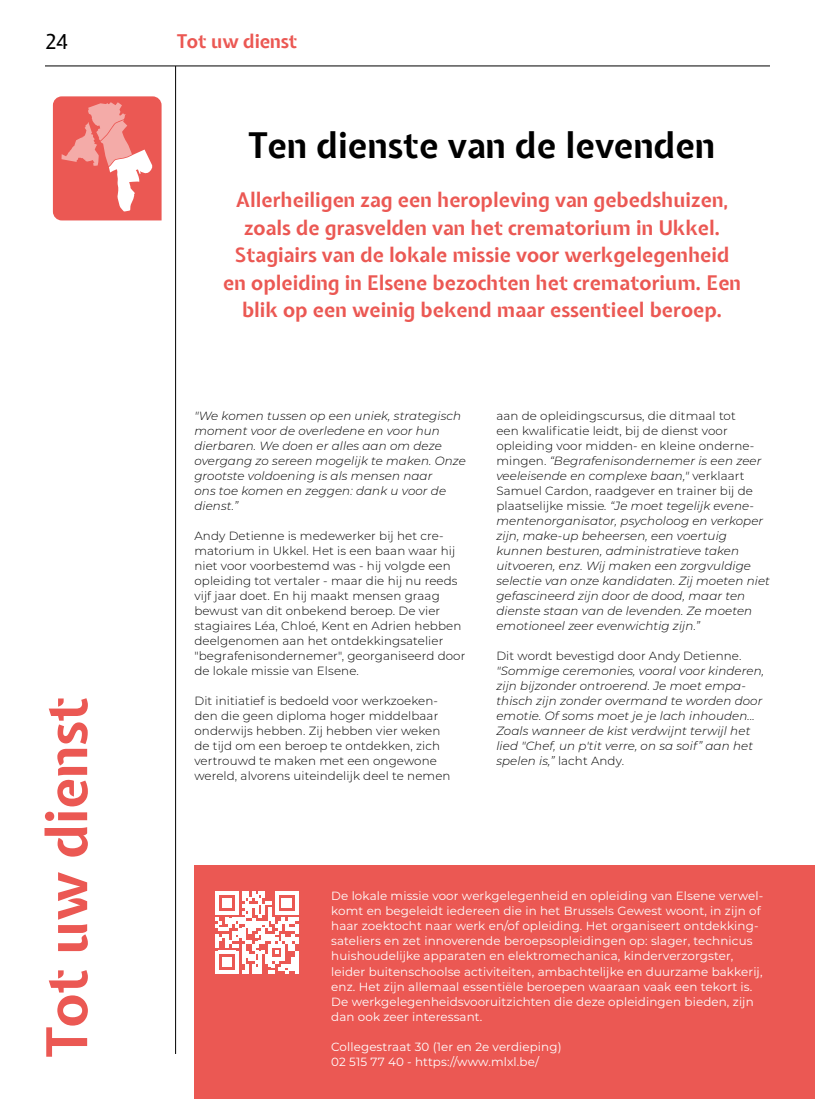
<style>
.page{position:relative;width:815px;height:1099px;background:#fff}
.page>*{position:absolute;margin:0;border:0;box-sizing:border-box;transform-origin:0 0}
.t1{font:700 56.25px "Expletus Sans";letter-spacing:-.01em;color:#eb5853}
.t2{font:700 35px "Expletus Sans";color:#000}
.t3{font:21.25px "Expletus Sans";color:#000}
.t4{font:700 20px/27.5px "Expletus Sans";color:#eb5853;text-align:center}
.t5{font:700 18.75px "Expletus Sans";letter-spacing:-.01em;color:#eb5853}
.t6{font:italic 300 11.88px/15px "Montserrat";letter-spacing:.01em;color:#000}
.t7{font:300 11.88px/15px "Montserrat";letter-spacing:.01em;color:#000}
.t8{font:11.88px/15px "Montserrat";letter-spacing:.01em;color:#fff}
.s1{font-style:normal}
</style>
<div class="page">
<hr style="left:175px;top:66px;width:1px;height:987px;background:#000">
<hr style="left:45px;top:66px;width:725px;height:1px;background:#000">
<div style="left:194px;top:865px;width:621px;height:233px;background:#eb5853"></div>
<svg style="left:53px;top:96px;width:109px;height:124px;background:#ee7672"></svg>
<svg style="left:215px;top:891px;width:83px;height:82px"></svg>
<h3 class="t3" style="left:45px;top:30px;width:25px">24</h3>
<h1 class="t1" style="left:36px;top:1056px;width:362px;rotate:-90deg">Tot uw dienst</h1>
<h3 class="t5" style="left:177px;top:31px;width:122px">Tot uw dienst</h3>
<h2 class="t2" style="left:249px;top:127px;width:468px">Ten dienste van de levenden</h2>
<p class="t4" style="left:223px;top:187px;width:519px">Allerheiligen zag een heropleving van gebedshuizen, zoals de grasvelden van het crematorium in Ukkel.<br>Stagiairs van de lokale missie voor werkgelegenheid en opleiding in Elsene bezochten het crematorium. Een blik op een weinig bekend maar essentieel beroep.</p>
<p class="t6" style="left:194px;top:408px;width:273px">"We komen tussen op een uniek, strategisch moment voor de overledene en voor hun dierbaren. We doen er alles aan om deze overgang zo sereen mogelijk te maken. Onze grootste voldoening is als mensen naar<br>ons toe komen en zeggen: dank u voor de dienst.”</p>
<p class="t7" style="left:194px;top:528px;width:273px">Andy Detienne is medewerker bij het cre&shy;matorium in Ukkel. Het is een baan waar hij niet voor voorbestemd was - hij volgde een opleiding tot vertaler - maar die hij nu reeds vijf jaar doet. En hij maakt mensen graag bewust van dit onbekend beroep. De vier stagiaires Léa, Chloé, Kent en Adrien hebben deelgenomen aan het ontdekkingsatelier "begrafenisondernemer", georganiseerd door de lokale missie van Elsene.</p>
<p class="t7" style="left:194px;top:693px;width:258px">Dit initiatief is bedoeld voor werkzoeken&shy;den die geen diploma hoger middelbaar onderwijs hebben. Zij hebben vier weken de tijd om een beroep te ontdekken, zich vertrouwd te maken met een ongewone wereld, alvorens uiteindelijk deel te nemen</p>
<p class="t6" style="left:496px;top:408px;width:275px"><span class="s1">aan de opleidingscursus, die ditmaal tot<br>een kwalificatie leidt, bij de dienst voor opleiding voor midden- en kleine onderne&shy;mingen.</span> “Begrafenisondernemer is een zeer veeleisende en complexe baan," <span class="s1">verklaart Samuel Cardon, raadgever en trainer bij de plaatselijke missie</span>. “Je moet tegelijk evene&shy;mentenorganisator, psycholoog en verkoper zijn, make-up beheersen, een voertuig kunnen besturen, administratieve taken uitvoeren, enz. Wij maken een zorgvuldige selectie van onze kandidaten. Zij moeten niet gefascineerd zijn door de dood, maar ten dienste staan van de levenden. Ze moeten emotioneel zeer evenwichtig zijn.”</p>
<p class="t7" style="left:496px;top:648px;width:247px">Dit wordt bevestigd door Andy Detienne.</p>
<p class="t6" style="left:496px;top:663px;width:269px">"Sommige ceremonies, vooral voor kinderen, zijn bijzonder ontroerend. Je moet empa&shy;thisch zijn zonder overmand te worden door emotie. Of soms moet je je lach inhouden...<br>Zoals wanneer de kist verdwijnt terwijl het lied "Chef, un p'tit verre, on sa soif” aan het spelen is,” <span class="s1">lacht Andy.</span></p>
<p class="t8" style="left:331px;top:888px;width:434px">De lokale missie voor werkgelegenheid en opleiding van Elsene verwel&shy;komt en begeleidt iedereen die in het Brussels Gewest woont, in zijn of haar zoektocht naar werk en/of opleiding. Het organiseert ontdekking&shy;sateliers en zet innoverende beroepsopleidingen op: slager, technicus huishoudelijke apparaten en elektromechanica, kinderverzorgster, leider buitenschoolse activiteiten, ambachtelijke en duurzame bakkerij, enz. Het zijn allemaal essentiële beroepen waaraan vaak een tekort is.<br>De werkgelegenheidsvooruitzichten die deze opleidingen bieden, zijn dan ook zeer interessant.</p>
<p class="t8" style="left:331px;top:1038px;width:232px">Collegestraat 30 (1er en 2e verdieping)<br>02 515 77 40 - https://www.mlxl.be/</p>
</div>
